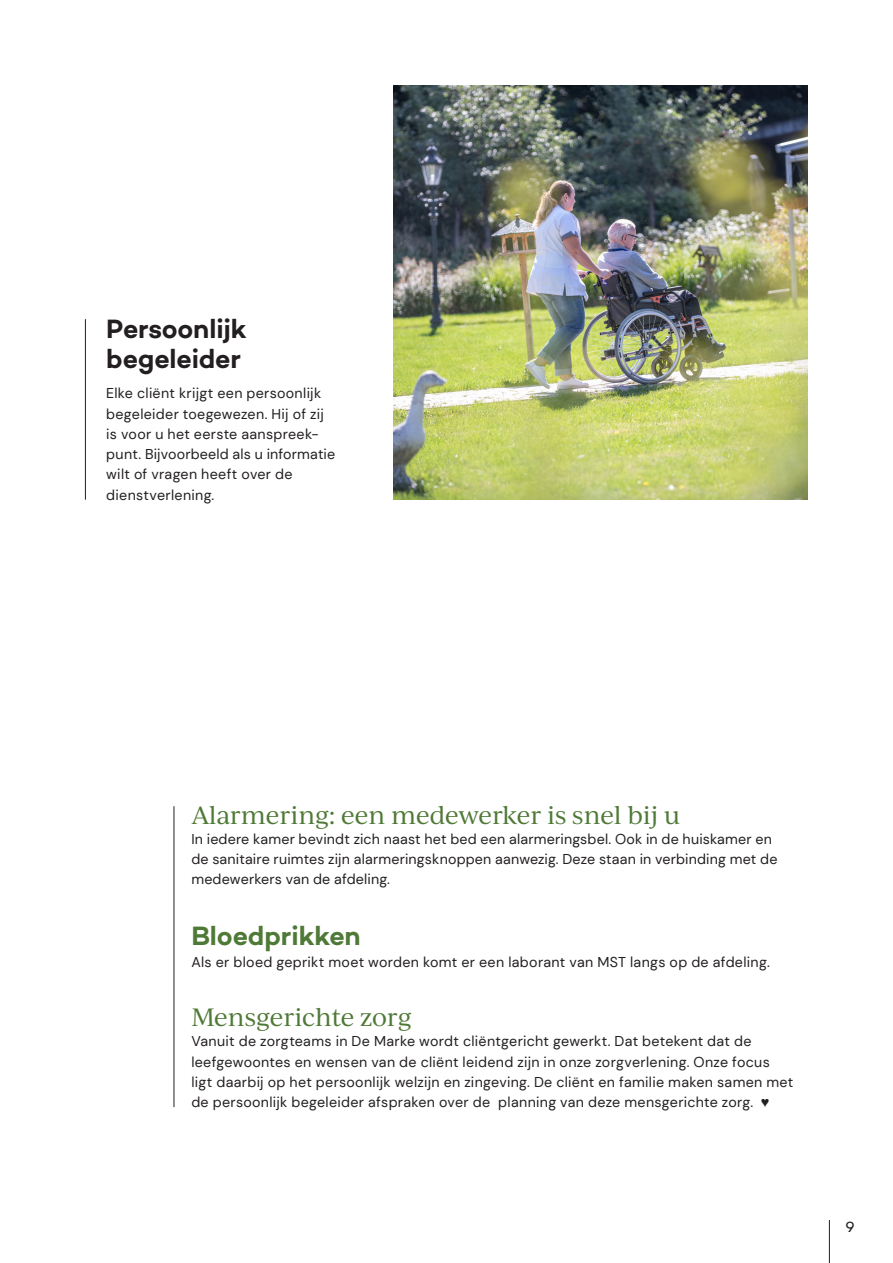
<style>
.page{position:relative;width:893px;height:1263px;background:#fff}
.page>*{position:absolute;margin:0;border:0;box-sizing:border-box;transform-origin:0 0}
._6_Subkop_groot{font:600 27px/30px "Campton";letter-spacing:-.005em;color:#231f20}
._6_Subkop_groot-2{font:600 27px "Campton";letter-spacing:-.005em;color:#4f7936}
._6_subkop_groot_schr{font:24px "Ivy Journal";color:#4f7936}
.t1{font:15px "Campton";color:#231f20}
._2_Bodytekst{font:14.25px/20.2px "DM Sans";letter-spacing:.015em;color:#231f20}
._6_Subkop_groot-3{font:14.25px "DM Sans";letter-spacing:.025em;color:#231f20}
.s1{font-family:"Arial";font-size:13.5px}
</style>
<div class="page">
<hr style="left:829px;top:1220px;width:1px;height:43px;background:#231f20">
<hr style="left:85px;top:319px;width:1px;height:181px;background:#231f20">
<hr style="left:174px;top:806px;width:1px;height:301px;background:#231f20">
<img style="left:393px;top:85px;width:415px;height:415px">
<p class="_6_Subkop_groot" style="left:106px;top:313px;width:142px">Persoonlijk begeleider</p>
<p class="_2_Bodytekst" style="left:106px;top:383px;width:230px">Elke cliënt krijgt een persoonlijk begeleider toegewezen. Hij of zij is voor u het eerste aanspreek&shy;punt. Bijvoorbeeld als u informatie wilt of vragen heeft over de dienstverlening.</p>
<p class="_6_subkop_groot_schr" style="left:191px;top:798px;width:490px">Alarmering: een medewerker is snel bij u</p>
<p class="_2_Bodytekst" style="left:191px;top:829px;width:588px">In iedere kamer bevindt zich naast het bed een alarmeringsbel. Ook in de huiskamer en de sanitaire ruimtes zijn alarmeringsknoppen aanwezig. Deze staan in verbinding met de medewerkers van de afdeling.</p>
<p class="_6_Subkop_groot-2" style="left:191px;top:919px;width:171px">Bloedprikken</p>
<p class="_6_Subkop_groot-3" style="left:191px;top:953px;width:580px">Als er bloed geprikt moet worden komt er een laborant van MST langs op de afdeling.</p>
<p class="_6_subkop_groot_schr" style="left:191px;top:1000px;width:222px">Mensgerichte zorg</p>
<p class="_2_Bodytekst" style="left:191px;top:1031px;width:604px">Vanuit de zorgteams in De Marke wordt cliëntgericht gewerkt. Dat betekent dat de leefgewoontes en wensen van de cliënt leidend zijn in onze zorgverlening. Onze focus ligt daarbij op het persoonlijk welzijn en zingeving. De cliënt en familie maken samen met de persoonlijk begeleider afspraken over de planning van deze mensgerichte zorg. <span class="s1">♥</span></p>
<p class="t1" style="left:845px;top:1217px;width:11px">9</p>
</div>
